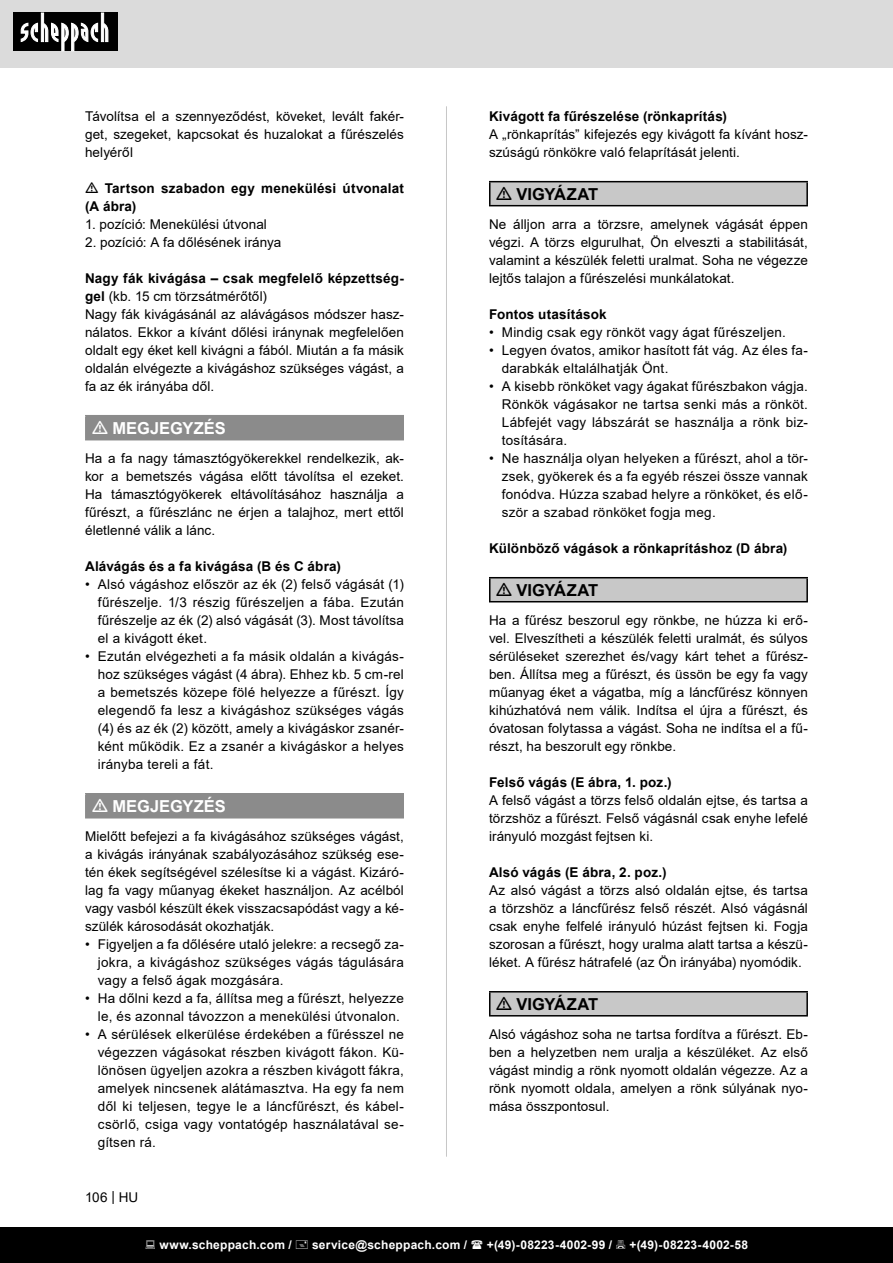
<style>
.page{position:relative;width:893px;height:1263px;background:#fff}
.page>*{position:absolute;margin:0;border:0;box-sizing:border-box;transform-origin:0 0}
.t1{font:700 16.5px "Arial";letter-spacing:.005em;color:#000}
.t2{font:700 16.5px "Arial";color:#fff}
.t3{font:13.5px/18px "Arial";letter-spacing:.01em;color:#000;text-align:justify}
.t4{font:700 13.5px/18px "Arial";letter-spacing:.015em;color:#000}
.t5{font:700 12px "Arial";letter-spacing:.02em;color:#fff}
.s1{font-weight:400}
</style>
<div class="page">
<div style="left:0;top:0;width:893px;height:67px;background:#dbdbdb"></div>
<div style="left:0;top:1227px;width:893px;height:36px;background:#000"></div>
<div style="left:13px;top:13px;width:105px;height:38px;background:#000"></div>
<svg style="left:21px;top:13px;width:87px;height:38px"></svg>
<hr style="left:446px;top:106px;width:1px;height:1051px;background:#c7c7c7">
<div style="left:490px;top:182px;width:317px;height:24px;background:#c8c8c8"></div>
<hr style="left:489px;top:181px;width:319px;height:1px;background:#000">
<svg style="left:489px;top:182px;width:1px;height:23px"></svg>
<hr style="left:806px;top:182px;width:2px;height:23px;background:#000">
<hr style="left:489px;top:205px;width:319px;height:1px;background:#000">
<div style="left:490px;top:578px;width:317px;height:24px;background:#c8c8c8"></div>
<hr style="left:489px;top:577px;width:319px;height:1px;background:#000">
<svg style="left:489px;top:578px;width:1px;height:23px"></svg>
<hr style="left:806px;top:578px;width:2px;height:23px;background:#000">
<hr style="left:489px;top:601px;width:319px;height:1px;background:#000">
<div style="left:490px;top:992px;width:317px;height:24px;background:#c8c8c8"></div>
<hr style="left:489px;top:991px;width:319px;height:1px;background:#000">
<svg style="left:489px;top:992px;width:1px;height:23px"></svg>
<hr style="left:806px;top:992px;width:2px;height:23px;background:#000">
<hr style="left:489px;top:1015px;width:319px;height:1px;background:#000">
<div style="left:86px;top:416px;width:317px;height:24px;background:#8b8b8b"></div>
<hr style="left:85px;top:415px;width:319px;height:1px;background:#8b8b8b">
<hr style="left:85px;top:416px;width:2px;height:23px;background:#8b8b8b">
<hr style="left:402px;top:416px;width:2px;height:23px;background:#8b8b8b">
<hr style="left:85px;top:439px;width:319px;height:1px;background:#8b8b8b">
<div style="left:86px;top:794px;width:317px;height:24px;background:#8b8b8b"></div>
<hr style="left:85px;top:793px;width:319px;height:1px;background:#8b8b8b">
<hr style="left:85px;top:794px;width:2px;height:23px;background:#8b8b8b">
<hr style="left:402px;top:794px;width:2px;height:23px;background:#8b8b8b">
<hr style="left:85px;top:817px;width:319px;height:1px;background:#8b8b8b">
<p class="t3" style="left:85px;top:107px;width:320px">Távolítsa el a szennyeződést, köveket, levált fakér&shy;get, szegeket, kapcsokat és huzalokat a fűrészelés helyéről</p>
<p class="t4" style="left:85px;top:179px;width:320px;text-indent:20px">Tartson szabadon egy menekülési útvonalat (A ábra)</p>
<p class="t3" style="left:85px;top:215px;width:183px">1. pozíció: Menekülési útvonal</p>
<p class="t3" style="left:85px;top:233px;width:198px">2. pozíció: A fa dőlésének iránya</p>
<p class="t4" style="left:85px;top:269px;width:320px">Nagy fák kivágása – csak megfelelő képzettség&shy;gel <span class="s1">(kb. 15 cm törzsátmérőtől)</span></p>
<p class="t3" style="left:85px;top:305px;width:320px">Nagy fák kivágásánál az alávágásos módszer hasz&shy;nálatos. Ekkor a kívánt dőlési iránynak megfelelően oldalt egy éket kell kivágni a fából. Miután a fa másik oldalán elvégezte a kivágáshoz szükséges vágást, a fa az ék irányába dől.</p>
<p class="t2" style="left:112px;top:416px;width:115px">MEGJEGYZÉS</p>
<p class="t3" style="left:85px;top:449px;width:320px">Ha a fa nagy támasztógyökerekkel rendelkezik, ak&shy;kor a bemetszés vágása előtt távolítsa el ezeket.<br>Ha támasztógyökerek eltávolításához használja a fűrészt, a fűrészlánc ne érjen a talajhoz, mert ettől életlenné válik a lánc.</p>
<p class="t4" style="left:85px;top:557px;width:257px">Alávágás és a fa kivágása (B és C ábra)</p>
<p class="t3" style="left:98px;top:575px;width:308px;text-indent:-13px">• Alsó vágáshoz először az ék (2) felső vágását (1) fűrészelje. 1/3 részig fűrészeljen a fába. Ezután fűrészelje az ék (2) alsó vágását (3). Most távolítsa el a kivágott éket.</p>
<p class="t3" style="left:98px;top:647px;width:308px;text-indent:-13px">• Ezután elvégezheti a fa másik oldalán a kivágás&shy;hoz szükséges vágást (4 ábra). Ehhez kb. 5 cm-rel a bemetszés közepe fölé helyezze a fűrészt. Így elegendő fa lesz a kivágáshoz szükséges vágás (4) és az ék (2) között, amely a kivágáskor zsanér&shy;ként működik. Ez a zsanér a kivágáskor a helyes irányba tereli a fát.</p>
<p class="t2" style="left:112px;top:794px;width:115px">MEGJEGYZÉS</p>
<p class="t3" style="left:85px;top:827px;width:320px">Mielőtt befejezi a fa kivágásához szükséges vágást, a kivágás irányának szabályozásához szükség ese&shy;tén ékek segítségével szélesítse ki a vágást. Kizáró&shy;lag fa vagy műanyag ékeket használjon. Az acélból vagy vasból készült ékek visszacsapódást vagy a ké&shy;szülék károsodását okozhatják.</p>
<p class="t3" style="left:98px;top:935px;width:308px;text-indent:-13px">• Figyeljen a fa dőlésére utaló jelekre: a recsegő za&shy;jokra, a kivágáshoz szükséges vágás tágulására vagy a felső ágak mozgására.</p>
<p class="t3" style="left:98px;top:989px;width:308px;text-indent:-13px">• Ha dőlni kezd a fa, állítsa meg a fűrészt, helyezze le, és azonnal távozzon a menekülési útvonalon.</p>
<p class="t3" style="left:98px;top:1025px;width:308px;text-indent:-13px">• A sérülések elkerülése érdekében a fűrésszel ne végezzen vágásokat részben kivágott fákon. Kü&shy;lönösen ügyeljen azokra a részben kivágott fákra, amelyek nincsenek alátámasztva. Ha egy fa nem dől ki teljesen, tegye le a láncfűrészt, és kábel&shy;csörlő, csiga vagy vontatógép használatával se&shy;gítsen rá.</p>
<p class="t3" style="left:85px;top:1188px;width:55px">106 | HU</p>
<p class="t4" style="left:489px;top:107px;width:239px">Kivágott fa fűrészelése (rönkaprítás)</p>
<p class="t3" style="left:489px;top:125px;width:320px">A „rönkaprítás” kifejezés egy kivágott fa kívánt hos - szúságú rönkökre való felaprítását jelenti.</p>
<p class="t1" style="left:516px;top:182px;width:83px">VIGYÁZAT</p>
<p class="t3" style="left:489px;top:215px;width:320px">Ne álljon arra a törzsre, amelynek vágását éppen végzi. A törzs elgurulhat, Ön elveszti a stabilitását, valamint a készülék feletti uralmat. Soha ne végezze lejtős talajon a fűrészelési munkálatokat.</p>
<p class="t4" style="left:489px;top:305px;width:119px">Fontos utasítások</p>
<p class="t3" style="left:489px;top:323px;width:298px">• Mindig csak egy rönköt vagy ágat fűrészeljen.</p>
<p class="t3" style="left:502px;top:341px;width:308px;text-indent:-13px">• Legyen óvatos, amikor hasított fát vág. Az éles fa&shy;darabkák eltalálhatják Önt.</p>
<p class="t3" style="left:502px;top:377px;width:308px;text-indent:-13px">• A kisebb rönköket vagy ágakat fűrészbakon vágja.<br>Rönkök vágásakor ne tartsa senki más a rönköt.<br>Lábfejét vagy lábszárát se használja a rönk biz&shy;tosítására.</p>
<p class="t3" style="left:502px;top:449px;width:308px;text-indent:-13px">• Ne használja olyan helyeken a fűrészt, ahol a tör&shy;zsek, gyökerek és a fa egyéb részei össze vannak fonódva. Húzza szabad helyre a rönköket, és elő&shy;ször a szabad rönköket fogja meg.</p>
<p class="t4" style="left:489px;top:539px;width:300px">Különböző vágások a rönkaprításhoz (D ábra)</p>
<p class="t1" style="left:516px;top:578px;width:83px">VIGYÁZAT</p>
<p class="t3" style="left:489px;top:611px;width:320px">Ha a fűrész beszorul egy rönkbe, ne húzza ki erő&shy;vel. Elveszítheti a készülék feletti uralmát, és súlyos sérüléseket szerezhet és/vagy kárt tehet a fűrész&shy;ben. Állítsa meg a fűrészt, és üssön be egy fa vagy műanyag éket a vágatba, míg a láncfűrész könnyen kihúzhatóvá nem válik. Indítsa el újra a fűrészt, és óvatosan folytassa a vágást. Soha ne indítsa el a fű&shy;részt, ha beszorult egy rönkbe.</p>
<p class="t4" style="left:489px;top:773px;width:184px">Felső vágás (E ábra, 1. poz.)</p>
<p class="t3" style="left:489px;top:791px;width:320px">A felső vágást a törzs felső oldalán ejtse, és tartsa a törzshöz a fűrészt. Felső vágásnál csak enyhe lefelé irányuló mozgást fejtsen ki.</p>
<p class="t4" style="left:489px;top:863px;width:179px">Alsó vágás (E ábra, 2. poz.)</p>
<p class="t3" style="left:489px;top:881px;width:320px">Az alsó vágást a törzs alsó oldalán ejtse, és tartsa a törzshöz a láncfűrész felső részét. Alsó vágásnál csak enyhe felfelé irányuló húzást fejtsen ki. Fogja szorosan a fűrészt, hogy uralma alatt tartsa a készü&shy;léket. A fűrész hátrafelé (az Ön irányába) nyomódik.</p>
<p class="t1" style="left:516px;top:992px;width:83px">VIGYÁZAT</p>
<p class="t3" style="left:489px;top:1025px;width:320px">Alsó vágáshoz soha ne tartsa fordítva a fűrészt. Eb&shy;ben a helyzetben nem uralja a készüléket. Az első vágást mindig a rönk nyomott oldalán végezze. Az a rönk nyomott oldala, amelyen a rönk súlyának nyo&shy;mása összpontosul.</p>
<p class="t5" style="left:159px;top:1236px;width:134px">www.scheppach.com /</p>
<p class="t5" style="left:312px;top:1236px;width:157px">service@scheppach.com /</p>
<p class="t5" style="left:487px;top:1236px;width:127px">+(49)-08223-4002-99 /</p>
<p class="t5" style="left:629px;top:1236px;width:120px">+(49)-08223-4002-58</p>
</div>
